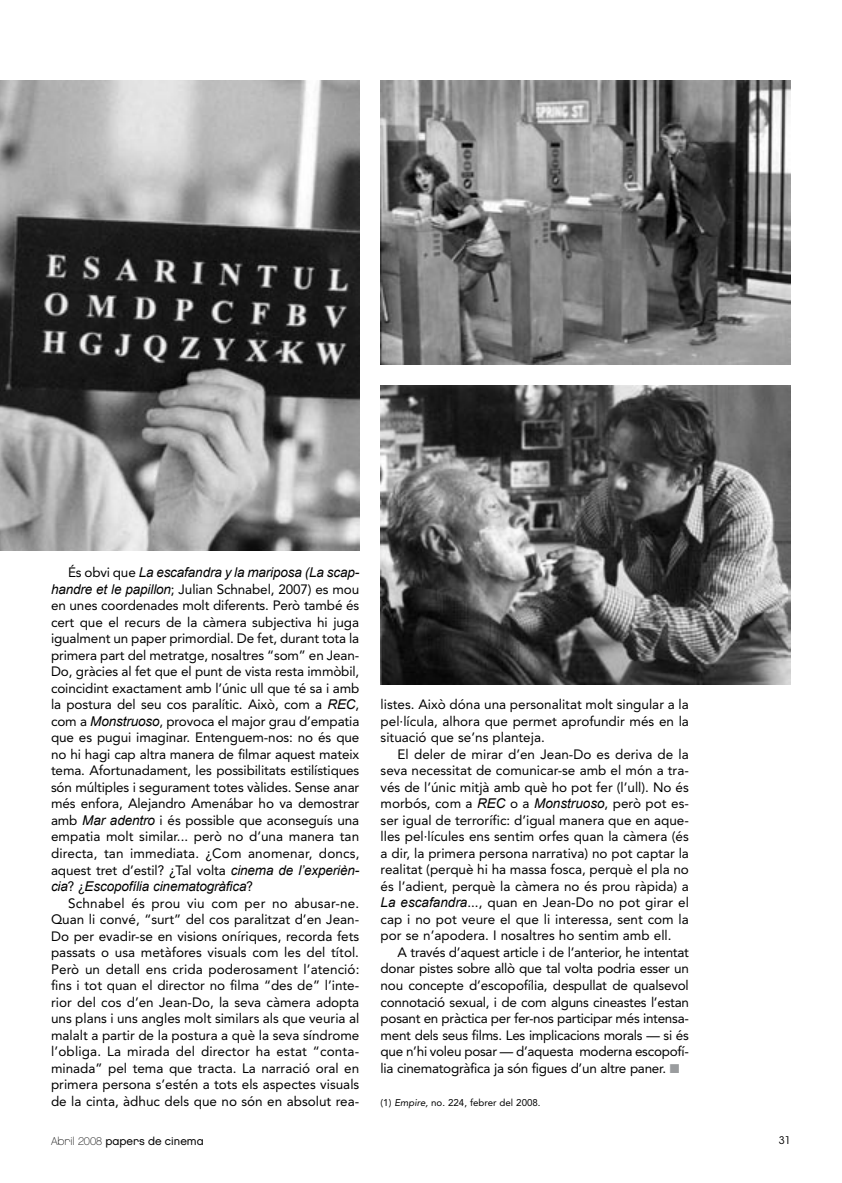
<style>
.page{position:relative;width:842px;height:1183px;background:#fff}
.page>*{position:absolute;margin:0;border:0;box-sizing:border-box;transform-origin:0 0}
.t1{font:13.5px/16.5px "Avenir LT Std";color:#000;text-align:justify}
.t2{font:italic 13.5px "Arial";letter-spacing:-.01em;color:#000}
.t3{font:11.25px "Chalet London Nineteen Eighty";color:#000}
.t4{font:10.5px "ITC Avant Garde Std";color:#000}
.t5{font:9.75px "Avenir LT Std";color:#000}
.s1{font-family:"Avenir LT Std";font-style:normal}
.s2{font-family:"Arial";font-style:italic}
.s3{color:#9a9c9e}
.s4{font-style:italic}
.s5{font-family:"Chalet Paris Nineteen Eighty"}
</style>
<div class="page">
<img style="left:381px;top:385px;width:410px;height:299px">
<img style="left:0;top:81px;width:359px;height:469px">
<img style="left:381px;top:81px;width:410px;height:283px">
<p class="t2" style="left:68px;top:563px;width:293px"><span class="s1">És obvi que</span> La escafandra y la mariposa (La scap-</p>
<p class="t1" style="left:51px;top:581px;width:310px"><span class="s2">handre et le papillon</span>; Julian Schnabel, 2007) es mou en unes coordenades molt diferents. Però també és cert que el recurs de la càmera subjectiva hi juga igualment un paper primordial. De fet, durant tota la primera part del metratge, nosaltres “som” en Jean-Do, gràcies al fet que el punt de vista resta immòbil, coincidint exactament amb l’únic ull que té sa i amb la postura del seu cos paralític. Això, com a <span class="s2">REC</span>, com a <span class="s2">Monstruoso</span>, provoca el major grau d’empatia que es pugui imaginar. Entenguem-nos: no és que no hi hagi cap altra manera de filmar aquest mateix tema. Afortunadament, les possibilitats estilístiques són múltiples i segurament totes vàlides. Sense anar més enfora, Alejandro Amenábar ho va demostrar amb <span class="s2">Mar adentro</span> i és possible que aconseguís una empatia molt similar... però no d’una manera tan directa, tan immediata. ¿Com anomenar, doncs, aquest tret d’estil? ¿Tal volta <span class="s2">cinema de l’experièn-</span></p>
<p class="t2" style="left:51px;top:877px;width:203px">cia<span class="s1">? ¿</span>Escopofília cinematogràfica<span class="s1">?</span></p>
<p class="t1" style="left:51px;top:894px;width:310px;text-indent:17px">Schnabel és prou viu com per no abusar-ne.<br>Quan li convé, “surt” del cos paralitzat d’en Jean-Do per evadir-se en visions oníriques, recorda fets passats o usa metàfores visuals com les del títol.<br>Però un detall ens crida poderosament l’atenció: fins i tot quan el director no filma “des de” l’inte&shy;rior del cos d’en Jean-Do, la seva càmera adopta uns plans i uns angles molt similars als que veuria al malalt a partir de la postura a què la seva síndrome l’obliga. La mirada del director ha estat “conta&shy;minada” pel tema que tracta. La narració oral en primera persona s’estén a tots els aspectes visuals de la cinta, àdhuc dels que no són en absolut rea-</p>
<p class="t1" style="left:381px;top:696px;width:310px">listes. Això dóna una personalitat molt singular a la pel·lícula, alhora que permet aprofundir més en la situació que se’ns planteja.</p>
<p class="t1" style="left:381px;top:745px;width:310px;text-indent:17px">El deler de mirar d’en Jean-Do es deriva de la seva necessitat de comunicar-se amb el món a tra&shy;vés de l’únic mitjà amb què ho pot fer (l’ull). No és morbós, com a <span class="s2">REC</span> o a <span class="s2">Monstruoso</span>, però pot es&shy;ser igual de terrorífic: d’igual manera que en aque&shy;lles pel·lícules ens sentim orfes quan la càmera (és a dir, la primera persona narrativa) no pot captar la realitat (perquè hi ha massa fosca, perquè el pla no és l’adient, perquè la càmera no és prou ràpida) a <span class="s2">La escafandra</span>..., quan en Jean-Do no pot girar el cap i no pot veure el que li interessa, sent com la por se n’apodera. I nosaltres ho sentim amb ell.</p>
<p class="t1" style="left:381px;top:943px;width:310px;text-indent:17px">A través d’aquest article i de l’anterior, he intentat donar pistes sobre allò que tal volta podria esser un nou concepte d’escopofília, despullat de qualsevol connotació sexual, i de com alguns cineastes l’estan posant en pràctica per fer-nos participar més intensa&shy;ment dels seus films. Les implicacions morals — si és que n’hi voleu posar — d’aquesta moderna escopofí&shy;lia cinematogràfica ja són figues d’un altre paner. <span class="s3">■</span></p>
<p class="t5" style="left:381px;top:1096px;width:162px">(1) <span class="s4">Empire,</span> no. 224, febrer del 2008.</p>
<p class="t3" style="left:51px;top:1133px;width:154px"><span class="s5">Abril 2008</span> papers de cinema</p>
<p class="t4" style="left:779px;top:1133px;width:14px">31</p>
</div>
